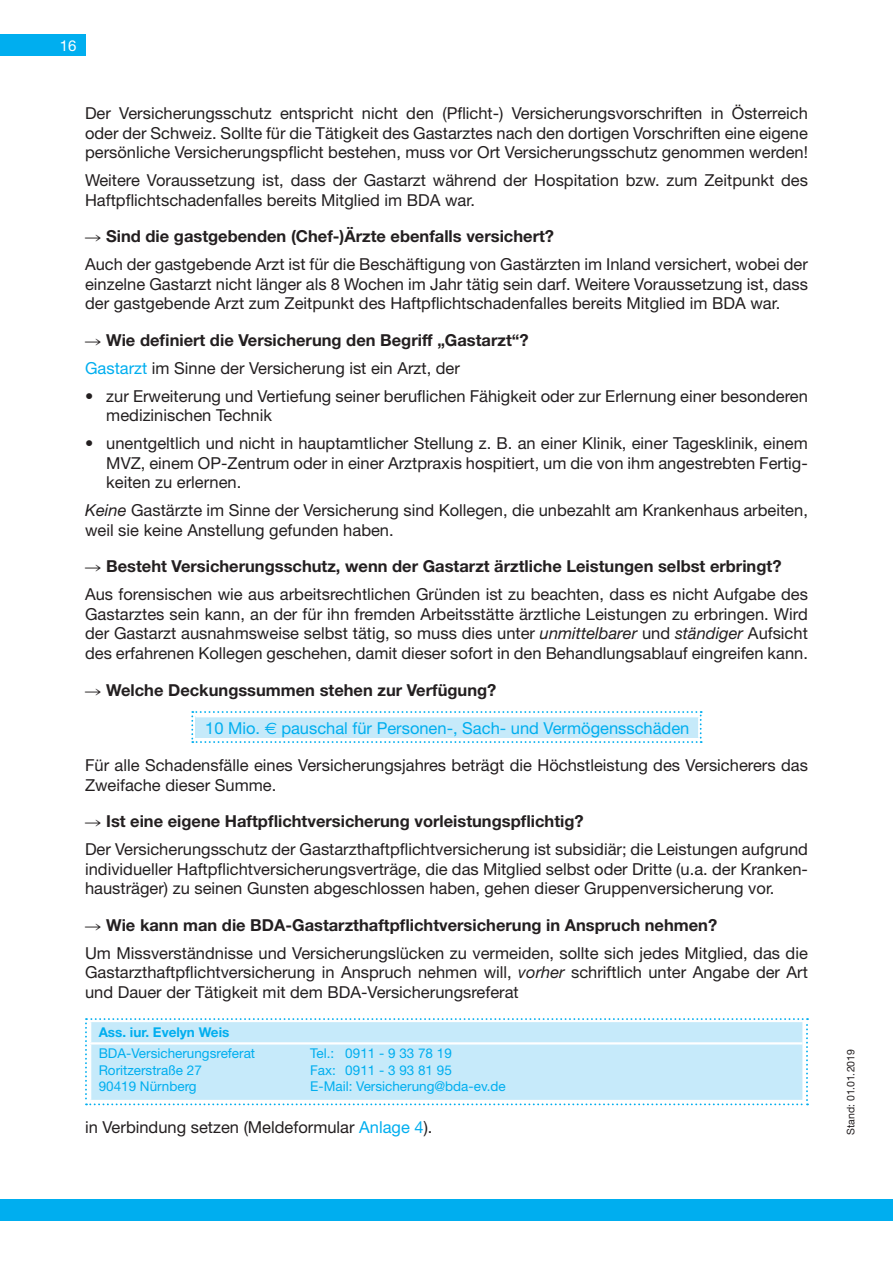
<style>
.page{position:relative;width:893px;height:1263px;background:#fff}
.page>*{position:absolute;margin:0;border:0;box-sizing:border-box;transform-origin:0 0}
.t1{font:16.5px/19.5px "Helvetica Neue";color:#231f20}
.t2{font:700 16.5px/28px "Helvetica Neue";color:#231f20}
.t3{font:16.5px "Helvetica Neue";color:#00aeef}
.t4{font:15px "Helvetica Neue";color:#fff}
.t5{font:13.5px "Helvetica Neue";color:#00aeef}
.t6{font:700 13.5px "Helvetica Neue";color:#00aeef}
.t7{font:10.5px "Helvetica Neue";letter-spacing:.005em;color:#231f20}
.s1{font-family:"European Pi Four"}
.s2{font-weight:700}
.s3{font-family:"European Pi Four";font-weight:400}
.s4{font-weight:400;color:#00aeef}
.s5{font-weight:400}
.s6{font-style:italic}
.s7{font-family:"Euro Sans"}
.s8{color:#00aeef}
</style>
<div class="page">
<div style="left:0;top:1199px;width:893px;height:21px;background:#00aeef"></div>
<div style="left:0;top:34px;width:85px;height:21px;background:#00aeef"></div>
<svg style="left:191px;top:711px;width:511px;height:32px"></svg>
<svg style="left:85px;top:1018px;width:723px;height:87px;background:#caebfa"></svg>
<p class="t4" style="left:60px;top:36px;width:18px">16</p>
<p class="t1" style="left:85px;top:103px;width:724px;text-align:justify">Der Versicherungsschutz entspricht nicht den (Pflicht-) Versicherungsvorschriften in Österreich oder der Schweiz. Sollte für die Tätigkeit des Gastarztes nach den dortigen Vorschriften eine eigene persönliche Versicherungspflicht bestehen, muss vor Ort Versicherungsschutz genommen werden!</p>
<p class="t1" style="left:85px;top:170px;width:724px">Weitere Voraussetzung ist, dass der Gastarzt während der Hospitation bzw. zum Zeitpunkt des<br>Haftpflichtschadenfalles bereits Mitglied im BDA war.</p>
<p class="t1" style="left:85px;top:222px;width:724px;line-height:28px"><span class="s1">R</span> <span class="s2">Sind die gastgebenden (Chef-)Ärzte ebenfalls versichert?<br></span>Auch der gastgebende Arzt ist für die Beschäftigung von Gastärzten im Inland versichert, wobei der</p>
<p class="t1" style="left:85px;top:274px;width:724px">einzelne Gastarzt nicht länger als 8 Wochen im Jahr tätig sein darf. Weitere Voraussetzung ist, dass der gastgebende Arzt zum Zeitpunkt des Haftpflichtschadenfalles bereits Mitglied im BDA war.</p>
<p class="t2" style="left:85px;top:326px;width:445px"><span class="s3">R</span> Wie definiert die Versicherung den Begriff „Gastarzt“?<br><span class="s4">Gastarzt</span> <span class="s5">im Sinne der Versicherung ist ein Arzt, der</span></p>
<p class="t1" style="left:106px;top:386px;width:703px;text-indent:-21px">• zur Erweiterung und Vertiefung seiner beruflichen Fähigkeit oder zur Erlernung einer besonderen medizinischen Technik</p>
<p class="t1" style="left:106px;top:434px;width:703px;text-align:justify;text-indent:-21px">• unentgeltlich und nicht in hauptamtlicher Stellung z. B. an einer Klinik, einer Tagesklinik, einem MVZ, einem OP-Zentrum oder in einer Arztpraxis hospitiert, um die von ihm angestrebten Fertig&shy;keiten zu erlernen.</p>
<p class="t1" style="left:85px;top:501px;width:724px"><span class="s6">Keine</span> Gastärzte im Sinne der Versicherung sind Kollegen, die unbezahlt am Krankenhaus arbeiten, weil sie keine Anstellung gefunden haben.</p>
<p class="t1" style="left:85px;top:552px;width:724px;line-height:28px"><span class="s1">R</span> <span class="s2">Besteht Versicherungsschutz, wenn der Gastarzt ärztliche Leistungen selbst erbringt?<br></span>Aus forensischen wie aus arbeitsrechtlichen Gründen ist zu beachten, dass es nicht Aufgabe des</p>
<p class="t1" style="left:85px;top:604px;width:724px;text-align:justify">Gastarztes sein kann, an der für ihn fremden Arbeitsstätte ärztliche Leistungen zu erbringen. Wird der Gastarzt ausnahmsweise selbst tätig, so muss dies unter <span class="s6">unmittelbarer</span> und <span class="s6">ständiger</span> Aufsicht des erfahrenen Kollegen geschehen, damit dieser sofort in den Behandlungsablauf eingreifen kann.</p>
<p class="t2" style="left:85px;top:675px;width:413px"><span class="s3">R</span> Welche Deckungssummen stehen zur Verfügung?</p>
<p class="t3" style="left:205px;top:718px;width:486px">10 Mio. <span class="s7">€</span> pauschal für Personen-, Sach- und Vermögensschäden</p>
<p class="t1" style="left:85px;top:755px;width:724px">Für alle Schadensfälle eines Versicherungsjahres beträgt die Höchstleistung des Versicherers das<br>Zweifache dieser Summe.</p>
<p class="t1" style="left:85px;top:807px;width:724px;line-height:28px"><span class="s1">R</span> <span class="s2">Ist eine eigene Haftpflichtversicherung vorleistungspflichtig?<br></span>Der Versicherungsschutz der Gastarzthaftpflichtversicherung ist subsidiär; die Leistungen aufgrund</p>
<p class="t1" style="left:85px;top:859px;width:724px">individueller Haftpflichtversicherungsverträge, die das Mitglied selbst oder Dritte (u.a. der Kranken&shy;hausträger) zu seinen Gunsten abgeschlossen haben, gehen dieser Gruppenversicherung vor.</p>
<p class="t1" style="left:85px;top:910px;width:724px;line-height:28px"><span class="s1">R</span> <span class="s2">Wie kann man die BDA-Gastarzthaftpflichtversicherung in Anspruch nehmen?<br></span>Um Missverständnisse und Versicherungslücken zu vermeiden, sollte sich jedes Mitglied, das die</p>
<p class="t1" style="left:85px;top:962px;width:724px">Gastarzthaftpflichtversicherung in Anspruch nehmen will, <span class="s6">vorher</span> schriftlich unter Angabe der Art und Dauer der Tätigkeit mit dem BDA-Versicherungsreferat</p>
<p class="t6" style="left:99px;top:1024px;width:132px">Ass. iur. Evelyn Weis</p>
<p class="t5" style="left:99px;top:1045px;width:158px">BDA-Versicherungsreferat</p>
<p class="t5" style="left:310px;top:1045px;width:143px">Tel.: 0911 - 9 33 78 19</p>
<p class="t5" style="left:99px;top:1062px;width:105px">Roritzerstraße 27</p>
<p class="t5" style="left:310px;top:1062px;width:143px">Fax: 0911 - 3 93 81 95</p>
<p class="t5" style="left:99px;top:1078px;width:99px">90419 Nürnberg</p>
<p class="t5" style="left:310px;top:1078px;width:197px">E-Mail: Versicherung@bda-ev.de</p>
<p class="t1" style="left:85px;top:1117px;width:349px">in Verbindung setzen (Meldeformular <span class="s8">Anlage 4</span>).</p>
<p class="t7" style="left:844px;top:1135px;width:87px;rotate:-90deg">Stand: 01.01.2019</p>
</div>
